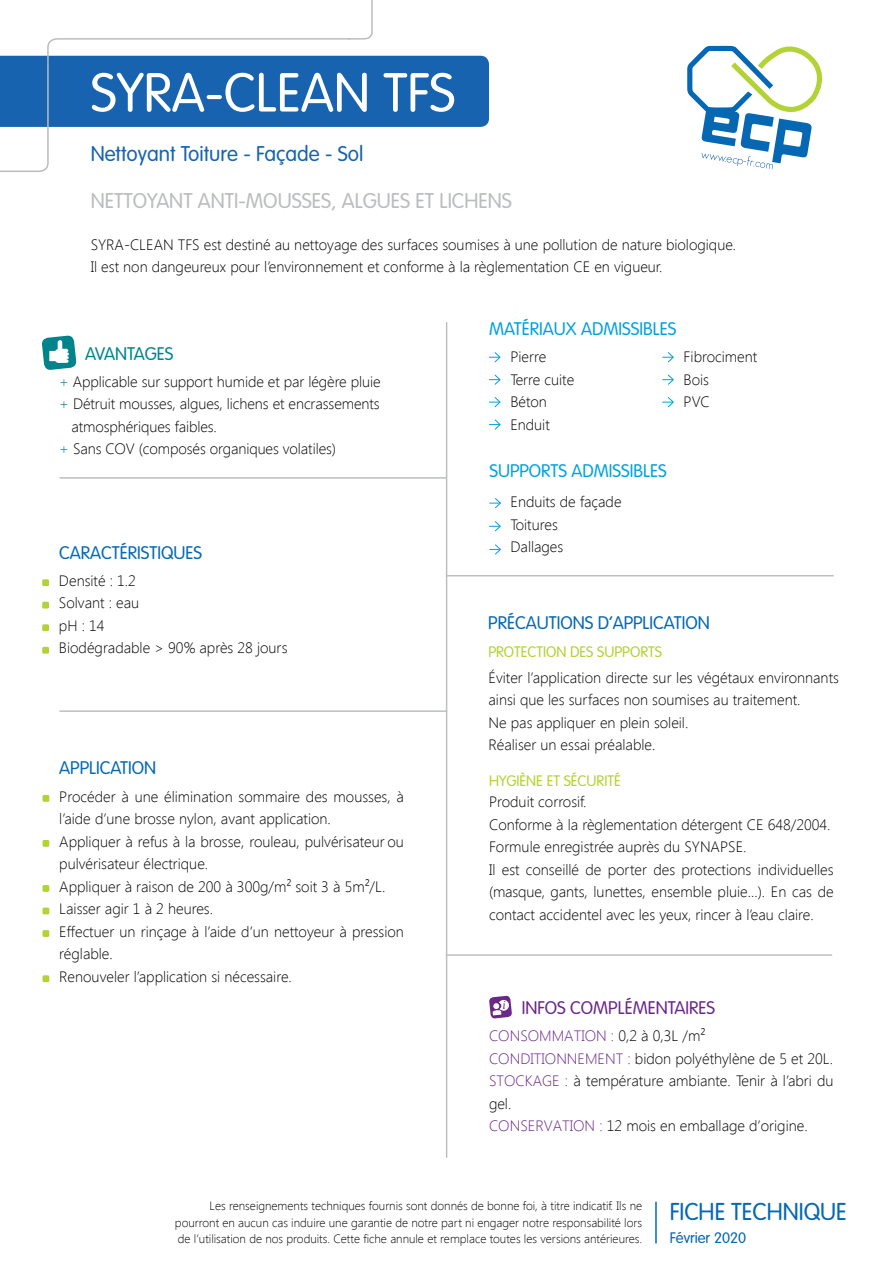
<style>
.page{position:relative;width:893px;height:1263px;background:#fff}
.page>*{position:absolute;margin:0;border:0;box-sizing:border-box;transform-origin:0 0}
.t1{font:300 54px "VAG Rounded Std";color:#fff}
.t2{font:300 24px "VAG Rounded Std";color:#0668b3}
.t3{font:300 21px "VAG Rounded Std";color:#babcbe}
.t4{font:300 21px "VAG Rounded Std";color:#1763af}
.t5{font:300 18px "VAG Rounded Std";color:#0668b3}
.t6{font:300 18px "VAG Rounded Std";color:#00a2e0}
.t7{font:300 18px "VAG Rounded Std";color:#6a2889}
.t8{font:300 18px "VAG Rounded Std";color:#00848c}
.t9{font:300 15px/22.5px "Segoe UI";color:#000}
.t10{font:300 15px "Segoe UI";color:#6a2889}
.t11{font:300 15px "VAG Rounded Std";color:#b3d235}
.t12{font:300 15px "VAG Rounded Std";color:#0668b3}
.t13{font:300 12px/16.5px "Segoe UI";color:#000;text-align:justify}
.s1{color:#00848c}
.s2{color:#6a2889}
</style>
<div class="page">
<hr style="left:447px;top:575px;width:387px;height:1px;background:#bcbec0">
<hr style="left:60px;top:477px;width:386px;height:2px;background:#bcbec0">
<hr style="left:60px;top:710px;width:387px;height:2px;background:#bcbec0">
<hr style="left:446px;top:954px;width:386px;height:2px;background:#bcbec0">
<hr style="left:446px;top:322px;width:1px;height:836px;background:#bcbec0">
<svg style="left:42px;top:335px;width:35px;height:35px"></svg>
<div style="left:43px;top:795px;width:6px;height:7px;background:#b3d235"></div>
<div style="left:43px;top:840px;width:6px;height:7px;background:#b3d235"></div>
<div style="left:43px;top:930px;width:6px;height:7px;background:#b3d235"></div>
<div style="left:42px;top:624px;width:7px;height:7px;background:#b3d235"></div>
<div style="left:42px;top:602px;width:7px;height:6px;background:#b3d235"></div>
<div style="left:42px;top:579px;width:7px;height:7px;background:#b3d235"></div>
<div style="left:42px;top:647px;width:7px;height:7px;background:#b3d235"></div>
<svg style="left:0;top:0;width:489px;height:172px"></svg>
<svg style="left:687px;top:45px;width:136px;height:124px"></svg>
<div style="left:43px;top:975px;width:6px;height:7px;background:#b3d235"></div>
<svg style="left:489px;top:352px;width:12px;height:11px"></svg>
<svg style="left:489px;top:374px;width:12px;height:11px"></svg>
<svg style="left:489px;top:397px;width:12px;height:11px"></svg>
<svg style="left:662px;top:352px;width:12px;height:11px"></svg>
<svg style="left:662px;top:374px;width:12px;height:11px"></svg>
<svg style="left:489px;top:419px;width:12px;height:11px"></svg>
<svg style="left:662px;top:397px;width:12px;height:11px"></svg>
<div style="left:43px;top:885px;width:6px;height:7px;background:#b3d235"></div>
<hr style="left:655px;top:1202px;width:2px;height:41px;background:#0668b3">
<svg style="left:489px;top:498px;width:12px;height:11px"></svg>
<svg style="left:489px;top:521px;width:12px;height:11px"></svg>
<svg style="left:489px;top:544px;width:12px;height:11px"></svg>
<div style="left:43px;top:907px;width:6px;height:7px;background:#b3d235"></div>
<svg style="left:489px;top:995px;width:23px;height:24px"></svg>
<h1 class="t1" style="left:91px;top:62px;width:366px">SYRA-CLEAN TFS</h1>
<h3 class="t4" style="left:91px;top:142px;width:274px">NETTOYANT TOITURE - FAÇADE - SOL</h3>
<h3 class="t3" style="left:91px;top:189px;width:423px">NETTOYANT ANTI-MOUSSES, ALGUES ET LICHENS</h3>
<p class="t9" style="left:91px;top:233px;width:647px">SYRA-CLEAN TFS est destiné au nettoyage des surfaces soumises à une pollution de nature biologique.<br>Il est non dangeureux pour l’environnement et conforme à la règlementation CE en vigueur.</p>
<p class="t8" style="left:85px;top:343px;width:90px">AVANTAGES</p>
<p class="t9" style="left:59px;top:370px;width:323px"><span class="s1">+</span> Applicable sur support humide et par légère pluie</p>
<p class="t9" style="left:59px;top:392px;width:322px"><span class="s1">+</span> Détruit mousses, algues, lichens et encrassements</p>
<p class="t9" style="left:71px;top:415px;width:147px">atmosphériques faibles.</p>
<p class="t9" style="left:59px;top:437px;width:278px"><span class="s1">+</span> Sans COV (composés organiques volatiles)</p>
<p class="t5" style="left:59px;top:542px;width:145px">CARACTÉRISTIQUES</p>
<p class="t9" style="left:59px;top:569px;width:230px">Densité : 1.2<br>Solvant : eau<br>pH : 14<br>Biodégradable &gt; 90% après 28 jours</p>
<p class="t5" style="left:59px;top:758px;width:98px">APPLICATION</p>
<p class="t9" style="left:59px;top:784px;width:346px">Procéder à une élimination sommaire des mousses, à l’aide d’une brosse nylon, avant application.<br>Appliquer à refus à la brosse, rouleau, pulvérisateur ou pulvérisateur électrique.<br>Appliquer à raison de 200 à 300g/m² soit 3 à 5m²/L.<br>Laisser agir 1 à 2 heures.<br>Effectuer un rinçage à l’aide d’un nettoyeur à pression réglable.<br>Renouveler l’application si nécessaire.</p>
<p class="t6" style="left:489px;top:318px;width:189px">MATÉRIAUX ADMISSIBLES</p>
<p class="t9" style="left:510px;top:345px;width:65px">Pierre<br>Terre cuite<br>Béton<br>Enduit</p>
<p class="t9" style="left:684px;top:345px;width:75px">Fibrociment<br>Bois<br>PVC</p>
<p class="t6" style="left:489px;top:460px;width:179px">SUPPORTS ADMISSIBLES</p>
<p class="t9" style="left:510px;top:490px;width:113px">Enduits de façade<br>Toitures<br>Dallages</p>
<p class="t5" style="left:488px;top:612px;width:223px">PRÉCAUTIONS D’APPLICATION</p>
<p class="t11" style="left:488px;top:643px;width:175px">PROTECTION DES SUPPORTS</p>
<p class="t9" style="left:489px;top:666px;width:352px">Éviter l’application directe sur les végétaux environnants ainsi que les surfaces non soumises au traitement.<br>Ne pas appliquer en plein soleil.<br>Réaliser un essai préalable.</p>
<p class="t11" style="left:489px;top:772px;width:133px">HYGIÈNE ET SÉCURITÉ</p>
<p class="t9" style="left:489px;top:790px;width:346px">Produit corrosif.<br>Conforme à la règlementation détergent CE 648/2004.<br>Formule enregistrée auprès du SYNAPSE.<br>Il est conseillé de porter des protections individuelles (masque, gants, lunettes, ensemble pluie…). En cas de contact accidentel avec les yeux, rincer à l’eau claire.</p>
<p class="t7" style="left:522px;top:997px;width:195px">INFOS COMPLÉMENTAIRES</p>
<p class="t10" style="left:489px;top:1025px;width:21px">Conso</p>
<p class="t10" style="left:539px;top:1025px;width:35px">mmation</p>
<p class="t9" style="left:611px;top:1024px;width:96px"><span class="s2">:</span> 0,2 à 0,3L /m²</p>
<p class="t10" style="left:489px;top:1048px;width:19px">Conditionne</p>
<p class="t10" style="left:585px;top:1048px;width:22px">ment</p>
<p class="t9" style="left:627px;top:1046px;width:207px"><span class="s2">:</span> bidon polyéthylène de 5 et 20L.</p>
<p class="t10" style="left:489px;top:1070px;width:18px">Stoc</p>
<p class="t9" style="left:525px;top:1069px;width:310px"><span class="s2">kage :</span> à température ambiante. Tenir à l’abri du</p>
<p class="t9" style="left:489px;top:1091px;width:24px">gel.</p>
<p class="t10" style="left:489px;top:1115px;width:19px">Conservation</p>
<p class="t9" style="left:599px;top:1114px;width:210px"><span class="s2">:</span> 12 mois en emballage d’origine.</p>
<p class="t13" style="left:175px;top:1197px;width:469px;text-indent:35px">Les renseignements techniques fournis sont donnés de bonne foi, à titre indicatif. Ils ne pourront en aucun cas induire une garantie de notre part ni engager notre responsabilité lors de l’utilisation de nos produits. Cette fiche annule et remplace toutes les versions antérieures.</p>
<h2 class="t2" style="left:670px;top:1198px;width:179px">FICHE TECHNIQUE</h2>
<p class="t12" style="left:670px;top:1230px;width:78px">FÉVRIER 2020</p>
</div>
